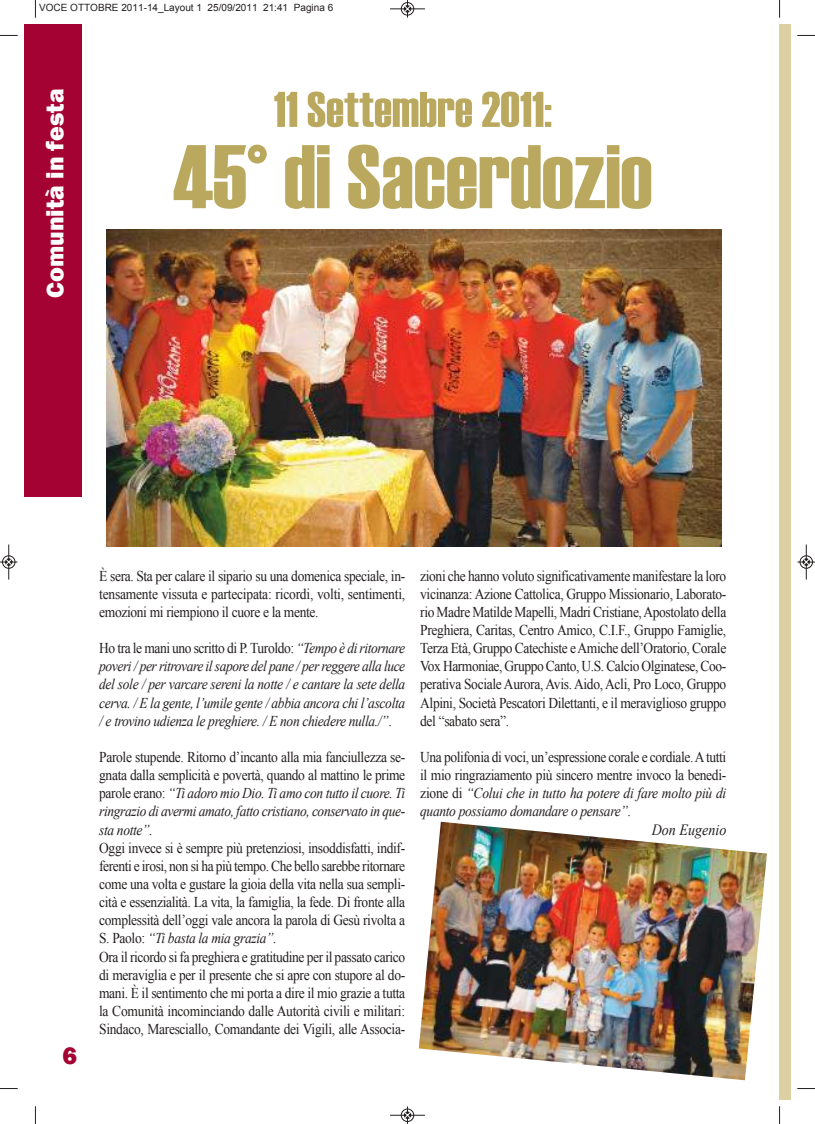
<style>
.page{position:relative;width:815px;height:1124px;background:#fff}
.page>*{position:absolute;margin:0;border:0;box-sizing:border-box;transform-origin:0 0}
.t1{font:90px "Haettenschweiler";color:#b9a85d}
.t2{font:50px "Haettenschweiler";color:#b9a85d}
.t3{font:800 25px "Franklin Gothic";color:#fff}
.t4{font:800 25px "Franklin Gothic";color:#a30232}
.t5{font:italic 15.62px "Times New Roman";color:#241f1f;scale:.9 1}
.t6{font:15px/18.1px "Times New Roman";letter-spacing:-.025em;color:#241f1f;text-align:justify;scale:.9 1}
.t7{font:italic 15px/18.1px "Times New Roman";letter-spacing:-.025em;color:#241f1f;text-align:justify;scale:.9 1}
.t8{font:10px "Arial";color:#241f1f}
.s1{font-style:normal}
.s2{font-style:italic}
</style>
<div class="page">
<div style="left:779px;top:24px;width:12px;height:1075px;background:#ddd1a4"></div>
<div style="left:24px;top:24px;width:57px;height:472px;background:#a30232"></div>
<img style="left:106px;top:229px;width:615px;height:317px">
<img style="left:419px;top:821px;width:348px;height:259px">
<svg style="left:35px;top:0;width:1px;height:18px"></svg>
<svg style="left:0;top:35px;width:18px;height:1px"></svg>
<svg style="left:779px;top:0;width:1px;height:18px"></svg>
<svg style="left:797px;top:35px;width:18px;height:1px"></svg>
<svg style="left:35px;top:1106px;width:1px;height:17px"></svg>
<svg style="left:779px;top:1106px;width:1px;height:17px"></svg>
<div style="left:401px;top:2px;width:13px;height:14px;border:1px solid #fff;border-radius:50%"></div>
<hr style="left:390px;top:8px;width:35px;height:1px;background:#241f1f">
<div style="left:401px;top:2px;width:13px;height:13px;border:1px solid #241f1f;border-radius:50%"></div>
<svg style="left:404px;top:0;width:7px;height:18px"></svg>
<hr style="left:390px;top:1114px;width:35px;height:1px;background:#241f1f">
<div style="left:401px;top:1108px;width:13px;height:13px;border:1px solid #241f1f;border-radius:50%"></div>
<svg style="left:404px;top:1106px;width:7px;height:17px"></svg>
<div style="left:2px;top:555px;width:14px;height:14px;border:1px solid #fff;border-radius:50%"></div>
<hr style="left:8px;top:544px;width:1px;height:35px;background:#241f1f">
<div style="left:2px;top:555px;width:13px;height:13px;border:1px solid #241f1f;border-radius:50%"></div>
<svg style="left:0;top:558px;width:18px;height:7px"></svg>
<div style="left:799px;top:555px;width:14px;height:14px;border:1px solid #fff;border-radius:50%"></div>
<hr style="left:806px;top:544px;width:1px;height:35px;background:#241f1f">
<div style="left:800px;top:555px;width:13px;height:13px;border:1px solid #241f1f;border-radius:50%"></div>
<svg style="left:798px;top:558px;width:17px;height:7px"></svg>
<p class="t8" style="left:39px;top:2px;width:296px">VOCE OTTOBRE 2011-14_Layout 1 25/09/2011 21:41 Pagina 6</p>
<h3 class="t3" style="left:41px;top:298px;width:211px;rotate:-90deg">Comunità in festa</h3>
<h2 class="t2" style="left:274px;top:83px;width:280px">11 Settembre 2011:</h2>
<h1 class="t1" style="left:173px;top:129px;width:481px">45° di Sacerdozio</h1>
<h3 class="t4" style="left:63px;top:1040px;width:16px">6</h3>
<p class="t6" style="left:99px;top:566px;width:342px">È sera. Sta per calare il sipario su una domenica speciale, in&shy;tensamente vissuta e partecipata: ricordi, volti, sentimenti, emozioni mi riempiono il cuore e la mente.</p>
<p class="t7" style="left:99px;top:639px;width:342px"><span class="s1">Ho tra le mani uno scritto di P. Turoldo:</span> “Tempo è di ritornare poveri / per ritrovare il sapore del pane / per reggere alla luce del sole / per varcare sereni la notte / e cantare la sete della cerva. / E la gente, l’umile gente / abbia ancora chi l’ascolta / e trovino udienza le preghiere. / E non chiedere nulla./”<span class="s1">.</span></p>
<p class="t6" style="left:99px;top:747px;width:342px">Parole stupende. Ritorno d’incanto alla mia fanciullezza se&shy;gnata dalla semplicità e povertà, quando al mattino le prime parole erano: <span class="s2">“Ti adoro mio Dio. Ti amo con tutto il cuore. Ti ringrazio di avermi amato, fatto cristiano, conservato in que&shy;sta notte”.</span></p>
<p class="t6" style="left:99px;top:838px;width:342px;text-align:left">Oggi invece si è sempre più pretenziosi, insoddisfatti, indif&shy;ferenti e irosi, non si ha più tempo. Che bello sarebbe ritornare come una volta e gustare la gioia della vita nella sua sempli&shy;cità e essenzialità. La vita, la famiglia, la fede. Di fronte alla complessità dell’oggi vale ancora la parola di Gesù rivolta a S. Paolo: <span class="s2">“Ti basta la mia grazia”.<br></span>Ora il ricordo si fa preghiera e gratitudine per il passato carico di meraviglia e per il presente che si apre con stupore al do&shy;mani. È il sentimento che mi porta a dire il mio grazie a tutta la Comunità incominciando dalle Autorità civili e militari:<br>Sindaco, Maresciallo, Comandante dei Vigili, alle Associa-</p>
<p class="t6" style="left:420px;top:566px;width:342px">zioni che hanno voluto significativamente manifestare la loro vicinanza: Azione Cattolica, Gruppo Missionario, Laborato&shy;rio Madre Matilde Mapelli, Madri Cristiane,Apostolato della Preghiera, Caritas, Centro Amico, C.I.F., Gruppo Famiglie, Terza Età, Gruppo Catechiste eAmiche dell’Oratorio, Corale Vox Harmoniae, Gruppo Canto, U.S. Calcio Olginatese, Coo&shy;perativa Sociale Aurora, Avis. Aido, Acli, Pro Loco, Gruppo Alpini, Società Pescatori Dilettanti, e il meraviglioso gruppo del “sabato sera”.</p>
<p class="t6" style="left:420px;top:747px;width:342px">Una polifonia di voci, un’espressione corale e cordiale.Atutti il mio ringraziamento più sincero mentre invoco la benedi&shy;zione di <span class="s2">“Colui che in tutto ha potere di fare molto più di quanto possiamo domandare o pensare”</span>.</p>
<p class="t5" style="left:652px;top:820px;width:84px">Don Eugenio</p>
</div>
